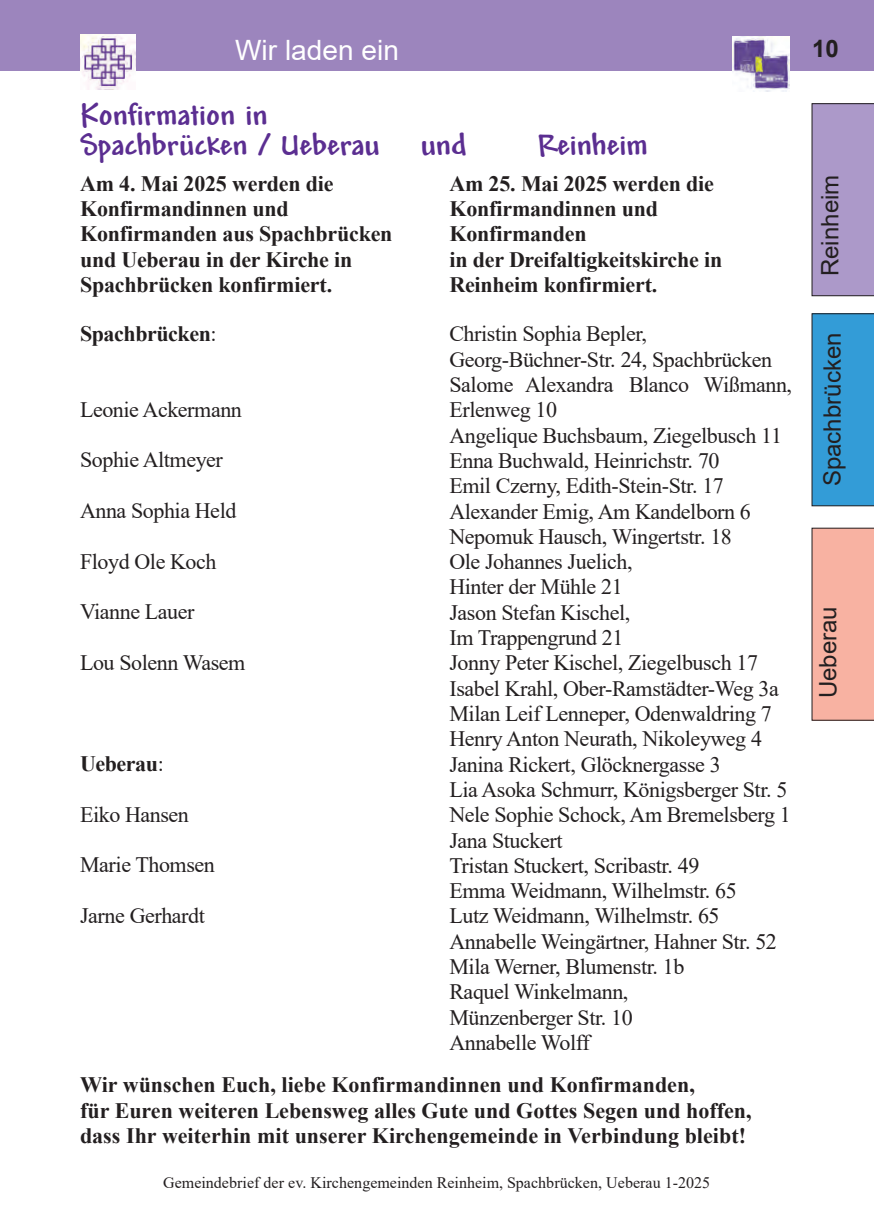
<style>
.page{position:relative;width:874px;height:1225px;background:#fff}
.page>*{position:absolute;margin:0;border:0;box-sizing:border-box;transform-origin:0 0}
.t1{font:700 32px/30px "Andy";color:#5b2e91}
.t2{font:28px "Arial";color:#fff}
.t3{font:24px "Arial";color:#231f20}
.t4{font:700 24px "Arial";color:#231f20}
.t5{font:22px/25.2px "Times New Roman";letter-spacing:-.02em;color:#231f20}
.t6{font:700 22px/25.2px "Times New Roman";letter-spacing:-.005em;color:#231f20}
.t7{font:16px "Times New Roman";color:#231f20}
.s1{font-weight:400}
</style>
<div class="page">
<img style="left:82px;top:71px;width:49px;height:19px">
<img style="left:736px;top:71px;width:53px;height:21px">
<div style="left:0;top:0;width:873px;height:71px;background:#9c85bd"></div>
<div style="left:811px;top:104px;width:62px;height:192px;background:#ac99c9"></div>
<div style="left:811px;top:314px;width:62px;height:192px;background:#339cd7"></div>
<div style="left:811px;top:528px;width:62px;height:192px;background:#f8b2a2"></div>
<p class="t2" style="left:235px;top:35px;width:165px">Wir laden ein</p>
<p class="t4" style="left:811px;top:35px;width:28px">10</p>
<h1 class="t1" style="left:80px;top:103px;width:301px">Konfirmation in<br>Spachbrücken / Ueberau</h1>
<h1 class="t1" style="left:420px;top:133px;width:47px">und</h1>
<h1 class="t1" style="left:537px;top:133px;width:111px">Reinheim</h1>
<p class="t6" style="left:80px;top:171px;width:314px">Am 4. Mai 2025 werden die<br>Konfirmandinnen und<br>Konfirmanden aus Spachbrücken und Ueberau in der Kirche in<br>Spachbrücken konfirmiert.</p>
<p class="t6" style="left:449px;top:171px;width:274px">Am 25. Mai 2025 werden die<br>Konfirmandinnen und<br>Konfirmanden<br>in der Dreifaltigkeitskirche in<br>Reinheim konfirmiert.</p>
<p class="t3" style="left:816px;top:276px;width:103px;rotate:-90deg">Reinheim</p>
<p class="t3" style="left:818px;top:486px;width:155px;rotate:-90deg">Spachbrücken</p>
<p class="t6" style="left:80px;top:321px;width:138px">Spachbrücken<span class="s1">:</span></p>
<p class="t5" style="left:449px;top:321px;width:344px">Christin Sophia Bepler,<br>Georg-Büchner-Str. 24, Spachbrücken<br>Salome Alexandra Blanco Wißmann,<br>Erlenweg 10<br>Angelique Buchsbaum, Ziegelbusch 11<br>Enna Buchwald, Heinrichstr. 70<br>Emil Czerny, Edith-Stein-Str. 17<br>Alexander Emig, Am Kandelborn 6<br>Nepomuk Hausch, Wingertstr. 18<br>Ole Johannes Juelich,<br>Hinter der Mühle 21<br>Jason Stefan Kischel,<br>Im Trappengrund 21<br>Jonny Peter Kischel, Ziegelbusch 17<br>Isabel Krahl, Ober-Ramstädter-Weg 3a<br>Milan Leif Lenneper, Odenwaldring 7<br>Henry Anton Neurath, Nikoleyweg 4<br>Janina Rickert, Glöcknergasse 3<br>Lia Asoka Schmurr, Königsberger Str. 5<br>Nele Sophie Schock, Am Bremelsberg 1<br>Jana Stuckert<br>Tristan Stuckert, Scribastr. 49<br>Emma Weidmann, Wilhelmstr. 65<br>Lutz Weidmann, Wilhelmstr. 65<br>Annabelle Weingärtner, Hahner Str. 52<br>Mila Werner, Blumenstr. 1b<br>Raquel Winkelmann,<br>Münzenberger Str. 10<br>Annabelle Wolff</p>
<p class="t5" style="left:80px;top:397px;width:163px">Leonie Ackermann</p>
<p class="t5" style="left:80px;top:447px;width:144px">Sophie Altmeyer</p>
<p class="t5" style="left:80px;top:498px;width:158px">Anna Sophia Held</p>
<p class="t5" style="left:80px;top:549px;width:138px">Floyd Ole Koch</p>
<p class="t5" style="left:80px;top:599px;width:116px">Vianne Lauer</p>
<p class="t5" style="left:80px;top:650px;width:167px">Lou Solenn Wasem</p>
<p class="t3" style="left:814px;top:698px;width:94px;rotate:-90deg">Ueberau</p>
<p class="t6" style="left:80px;top:751px;width:85px">Ueberau<span class="s1">:</span></p>
<p class="t5" style="left:80px;top:801px;width:110px">Eiko Hansen</p>
<p class="t5" style="left:80px;top:852px;width:136px">Marie Thomsen</p>
<p class="t5" style="left:80px;top:903px;width:126px">Jarne Gerhardt</p>
<p class="t6" style="left:80px;top:1072px;width:672px">Wir wünschen Euch, liebe Konfirmandinnen und Konfirmanden,<br>für Euren weiteren Lebensweg alles Gute und Gottes Segen und hoffen, dass Ihr weiterhin mit unserer Kirchengemeinde in Verbindung bleibt!</p>
<p class="t7" style="left:163px;top:1173px;width:548px">Gemeindebrief der ev. Kirchengemeinden Reinheim, Spachbrücken, Ueberau 1-2025</p>
</div>
